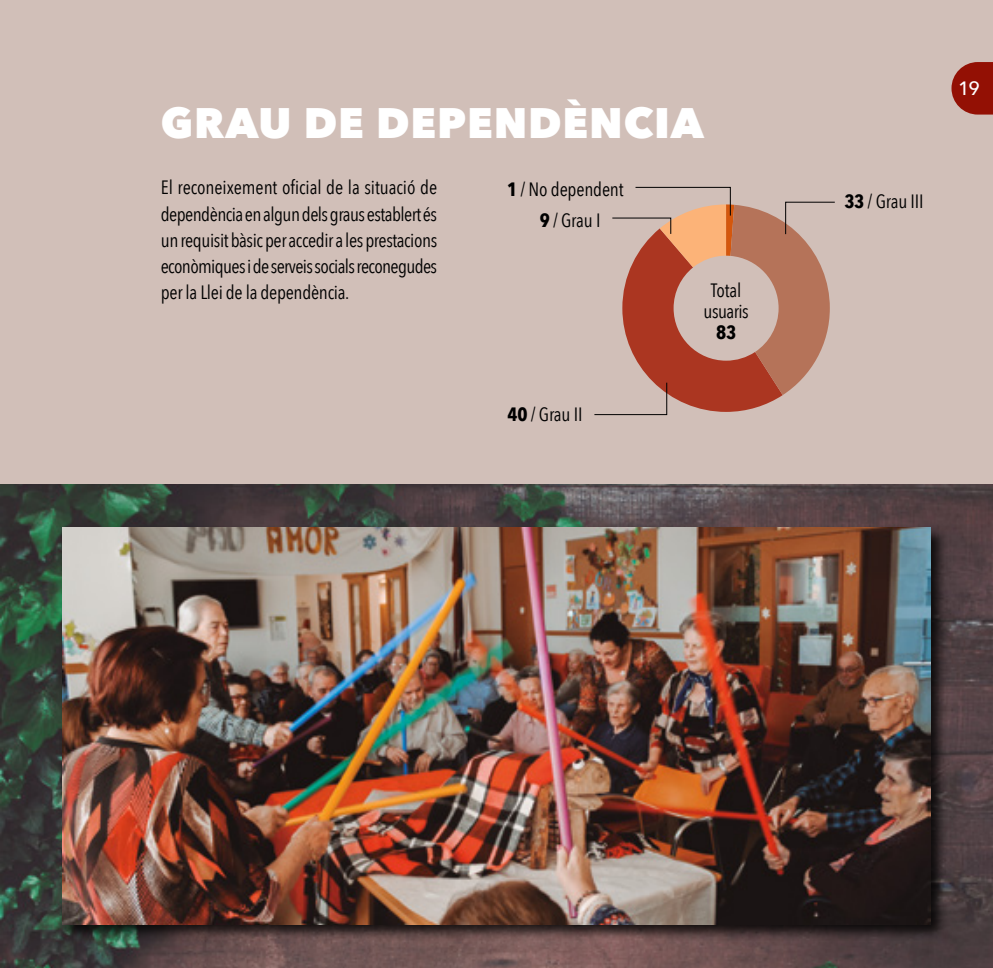
<style>
.page{position:relative;width:993px;height:968px;background:#fff}
.page>*{position:absolute;margin:0;border:0;box-sizing:border-box;transform-origin:0 0}
.t1{font:800 42.52px "Avenir Next";letter-spacing:.02em;color:#fff}
.t2{font:19.25px/26.2px "Avenir Next Condensed";letter-spacing:-.015em;color:#000;text-align:justify}
.t3{font:500 19.25px "Avenir Next";color:#fff}
.t4{font:700 19.25px "Avenir Next Condensed";color:#000}
.s1{font-weight:700}
</style>
<div class="page">
<div style="left:0;top:0;width:992px;height:484px;background:#d1bfb8"></div>
<img style="left:0;top:484px;width:992px;height:483px">
<div style="left:60px;top:525px;width:887px;height:415px;background:#000;opacity:.8"></div>
<img style="left:62px;top:527px;width:868px;height:397px">
<svg style="left:951px;top:62px;width:41px;height:52px;background:#9c291e"></svg>
<svg style="left:594px;top:187px;width:241px;height:228px"></svg>
<h1 class="t1" style="left:161px;top:97px;width:544px">GRAU DE DEPENDÈNCIA</h1>
<p class="t2" style="left:161px;top:173px;width:278px">El reconeixement oficial de la situació de dependència en algun dels graus establert és un requisit bàsic per accedir a les prestacions econòmiques i de serveis socials reconegudes per la Llei de la dependència.</p>
<p class="t2" style="left:507px;top:175px;width:118px"><span class="s1">1</span> / No dependent</p>
<p class="t2" style="left:539px;top:206px;width:62px"><span class="s1">9</span> / Grau I</p>
<p class="t2" style="left:507px;top:400px;width:76px"><span class="s1">40</span> / Grau II</p>
<p class="t2" style="left:703px;top:278px;width:47px;line-height:21px;text-align:center">Total usuaris</p>
<p class="t4" style="left:715px;top:320px;width:22px">83</p>
<p class="t3" style="left:957px;top:72px;width:23px">19</p>
<p class="t2" style="left:844px;top:187px;width:81px"><span class="s1">33</span> / Grau III</p>
</div>
